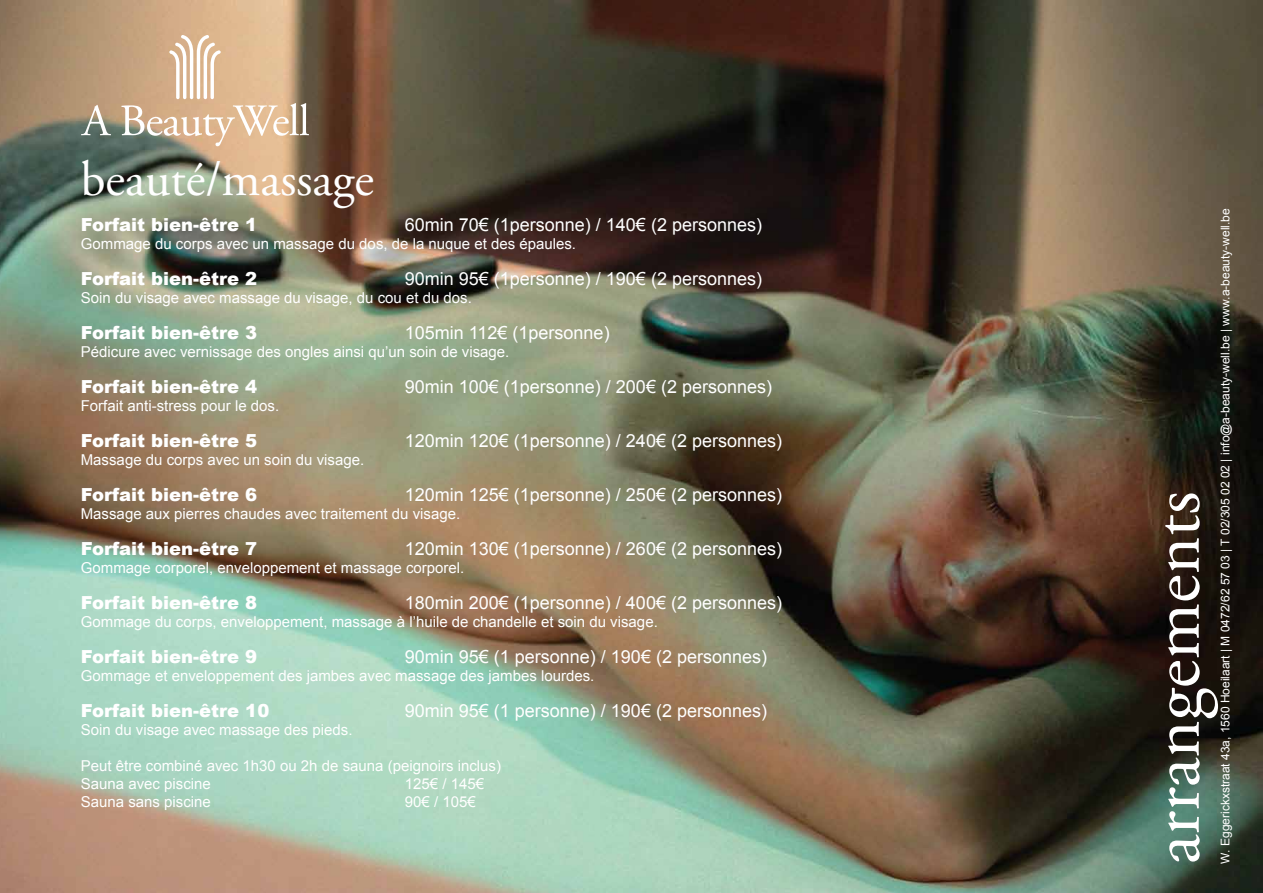
<style>
.page{position:relative;width:1263px;height:893px;background:#fff}
.page>*{position:absolute;margin:0;border:0;box-sizing:border-box;transform-origin:0 0}
.t1{font:72px "Adobe Garamond Pro";color:#fff}
.t2{font:49.5px "Adobe Garamond Pro";color:#fff}
.t3{font:18px "Arial";color:#fff}
.t4{font:900 18px "Arial";color:#fff}
.t5{font:15px/18px "Arial";color:#fff}
.t6{font:12px "Arial";color:#fff}
</style>
<div class="page">
<img style="left:0;top:0;width:1263px;height:893px">
<svg style="left:81px;top:105px;width:30px;height:30px"></svg>
<svg style="left:121px;top:35px;width:188px;height:111px;background:#d2b495"></svg>
<h2 class="t2" style="left:81px;top:150px;width:295px">beauté/massage</h2>
<p class="t4" style="left:81px;top:215px;width:178px">Forfait bien-être 1</p>
<p class="t3" style="left:405px;top:213px;width:359px">60min 70€ (1personne) / 140€ (2 personnes)</p>
<p class="t5" style="left:81px;top:235px;width:497px">Gommage du corps avec un massage du dos, de la nuque et des épaules.</p>
<p class="t4" style="left:81px;top:269px;width:178px">Forfait bien-être 2</p>
<p class="t3" style="left:405px;top:267px;width:359px">90min 95€ (1personne) / 190€ (2 personnes)</p>
<p class="t5" style="left:81px;top:289px;width:393px">Soin du visage avec massage du visage, du cou et du dos.</p>
<p class="t4" style="left:81px;top:323px;width:178px">Forfait bien-être 3</p>
<p class="t3" style="left:405px;top:321px;width:206px">105min 112€ (1personne)</p>
<p class="t5" style="left:81px;top:343px;width:430px">Pédicure avec vernissage des ongles ainsi qu’un soin de visage.</p>
<p class="t4" style="left:81px;top:377px;width:178px">Forfait bien-être 4</p>
<p class="t3" style="left:405px;top:375px;width:369px">90min 100€ (1personne) / 200€ (2 personnes)</p>
<p class="t5" style="left:81px;top:397px;width:200px">Forfait anti-stress pour le dos.</p>
<p class="t4" style="left:81px;top:431px;width:178px">Forfait bien-être 5</p>
<p class="t3" style="left:405px;top:429px;width:379px">120min 120€ (1personne) / 240€ (2 personnes)</p>
<p class="t5" style="left:81px;top:451px;width:285px">Massage du corps avec un soin du visage.</p>
<p class="t4" style="left:81px;top:485px;width:178px">Forfait bien-être 6</p>
<p class="t3" style="left:405px;top:483px;width:379px">120min 125€ (1personne) / 250€ (2 personnes)</p>
<p class="t5" style="left:81px;top:505px;width:381px">Massage aux pierres chaudes avec traitement du visage.</p>
<p class="t4" style="left:81px;top:539px;width:178px">Forfait bien-être 7</p>
<p class="t3" style="left:405px;top:537px;width:379px">120min 130€ (1personne) / 260€ (2 personnes)</p>
<p class="t5" style="left:81px;top:559px;width:385px">Gommage corporel, enveloppement et massage corporel.</p>
<p class="t4" style="left:81px;top:593px;width:178px">Forfait bien-être 8</p>
<p class="t3" style="left:405px;top:591px;width:379px">180min 200€ (1personne) / 400€ (2 personnes)</p>
<p class="t5" style="left:81px;top:613px;width:578px">Gommage du corps, enveloppement, massage à l’huile de chandelle et soin du visage.</p>
<p class="t4" style="left:81px;top:647px;width:178px">Forfait bien-être 9</p>
<p class="t3" style="left:405px;top:645px;width:364px">90min 95€ (1 personne) / 190€ (2 personnes)</p>
<p class="t5" style="left:81px;top:667px;width:515px">Gommage et enveloppement des jambes avec massage des jambes lourdes.</p>
<p class="t4" style="left:81px;top:701px;width:190px">Forfait bien-être 10</p>
<p class="t3" style="left:405px;top:699px;width:364px">90min 95€ (1 personne) / 190€ (2 personnes)</p>
<p class="t5" style="left:81px;top:721px;width:273px">Soin du visage avec massage des pieds.</p>
<p class="t5" style="left:81px;top:757px;width:422px">Peut être combiné avec 1h30 ou 2h de sauna (peignoirs inclus)<br>Sauna avec piscine</p>
<p class="t5" style="left:405px;top:775px;width:81px">125€ / 145€</p>
<p class="t5" style="left:81px;top:793px;width:132px">Sauna sans piscine</p>
<p class="t5" style="left:405px;top:793px;width:72px">90€ / 105€</p>
<p class="t6" style="left:1217px;top:864px;width:657px;rotate:-90deg">W. Eggerickxstraat 43a, 1560 Hoeilaart | M 0472/62 57 03 | T 02/305 02 02 | info@a-beauty-well.be | www.a-beauty-well.be</p>
<h1 class="t1" style="left:1132px;top:864px;width:374px;rotate:-90deg">arrangements</h1>
</div>
